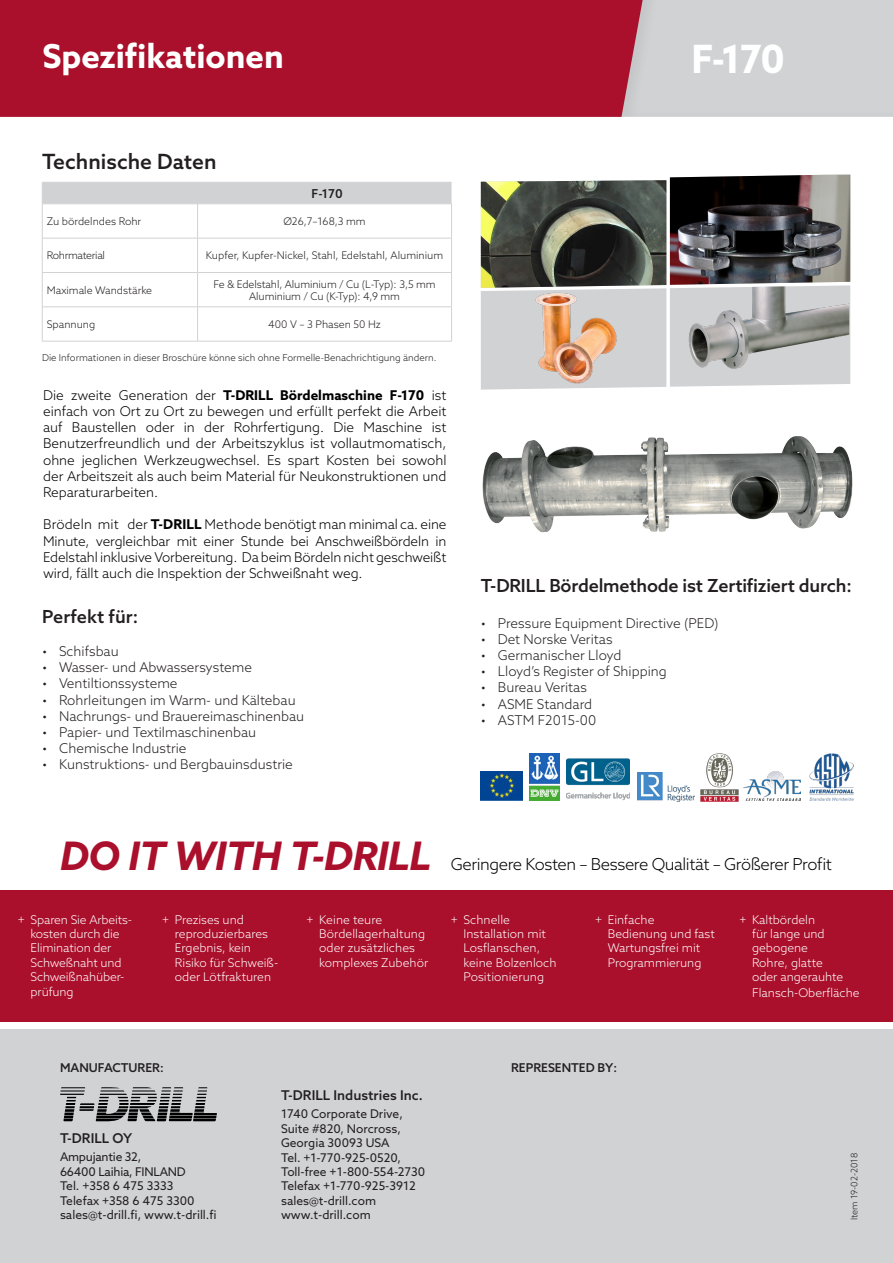
<style>
.page{position:relative;width:893px;height:1263px;background:#fff}
.page>*{position:absolute;margin:0;border:0;box-sizing:border-box;transform-origin:0 0}
.t1{font:italic 700 39.3px "Azo Sans";letter-spacing:-.01em;color:#aa0f2b}
.t2{font:700 39px "Azo Sans";color:#fff}
.t3{font:700 33px "Azo Sans";color:#fff}
.t4{font:500 21px "Azo Sans";color:#231f20}
.t5{font:500 18px "Azo Sans";letter-spacing:-.01em;color:#231f20}
.t6{font:300 16.5px "Azo Sans";letter-spacing:-.025em;color:#000}
.t7{font:300 13.5px/16.2px "Azo Sans";color:#000;text-align:justify}
.t8{font:300 13.5px "Azo Sans";color:#231f20}
.t9{font:500 13.5px "Azo Sans";color:#231f20}
.t10{font:500 12.3px "Azo Sans";color:#231f20}
.t11{font:500 12.15px "Azo Sans";color:#231f20}
.t12{font:300 12px/14.4px "Azo Sans";color:#fff}
.t13{font:12px "Azo Sans";color:#231f20}
.t14{font:12px "Azo Sans";letter-spacing:-.02em;color:#231f20}
.t15{font:300 10.5px "Azo Sans";color:#231f20}
.t16{font:300 10.5px "Azo Sans";letter-spacing:-.03em;color:#231f20}
.t17{font:300 9.45px "Azo Sans";color:#231f20}
.t18{font:300 9px "Azo Sans";color:#231f20}
.s1{font-weight:700}
</style>
<div class="page">
<div style="left:617px;top:0;width:276px;height:118px;background:#d1d2d4"></div>
<div style="left:0;top:0;width:643px;height:117px;background:#aa0f2b"></div>
<div style="left:474px;top:416px;width:393px;height:132px;background:#231f20;opacity:.08"></div>
<img style="left:481px;top:174px;width:369px;height:216px">
<img style="left:670px;top:175px;width:180px;height:110px">
<div style="left:0;top:890px;width:893px;height:132px;background:#aa0f2b"></div>
<div style="left:0;top:1029px;width:893px;height:234px;background:#d1d2d4"></div>
<svg style="left:60px;top:1087px;width:157px;height:34px"></svg>
<img style="left:480px;top:771px;width:42px;height:29px">
<img style="left:529px;top:753px;width:30px;height:47px">
<img style="left:700px;top:754px;width:39px;height:47px">
<img style="left:810px;top:753px;width:43px;height:47px">
<img style="left:637px;top:772px;width:57px;height:30px">
<img style="left:567px;top:759px;width:62px;height:42px">
<img style="left:744px;top:772px;width:56px;height:29px">
<hr style="left:198px;top:341px;width:254px;height:1px;background:#d1d2d4">
<hr style="left:42px;top:341px;width:156px;height:1px;background:#d1d2d4">
<svg style="left:42px;top:182px;width:410px;height:159px"></svg>
<hr style="left:198px;top:182px;width:254px;height:1px;background:#d1d2d4">
<hr style="left:42px;top:204px;width:156px;height:1px;background:#d1d2d4">
<hr style="left:198px;top:204px;width:254px;height:1px;background:#d1d2d4">
<p class="t3" style="left:42px;top:34px;width:243px">Spezifikationen</p>
<p class="t2" style="left:691px;top:33px;width:95px">F-170</p>
<p class="t4" style="left:42px;top:148px;width:176px">Technische Daten</p>
<p class="t10" style="left:312px;top:185px;width:33px">F-170</p>
<p class="t15" style="left:47px;top:214px;width:96px">Zu bördelndes Rohr</p>
<p class="t15" style="left:283px;top:214px;width:84px">Ø26,7–168,3 mm</p>
<p class="t16" style="left:47px;top:249px;width:60px">Rohrmaterial</p>
<p class="t15" style="left:206px;top:249px;width:239px">Kupfer, Kupfer-Nickel, Stahl, Edelstahl, Aluminium</p>
<p class="t15" style="left:47px;top:283px;width:107px">Maximale Wandstärke</p>
<p class="t15" style="left:213px;top:277px;width:224px">Fe &amp; Edelstahl, Aluminium / Cu (L-Typ): 3,5 mm</p>
<p class="t15" style="left:249px;top:289px;width:152px">Aluminium / Cu (K-Typ): 4,9 mm</p>
<p class="t15" style="left:47px;top:317px;width:50px">Spannung</p>
<p class="t15" style="left:268px;top:317px;width:114px">400 V – 3 Phasen 50 Hz</p>
<p class="t17" style="left:42px;top:352px;width:396px">Die Informationen in dieser Broschüre könne sich ohne Formelle-Benachrichtigung ändern.</p>
<p class="t7" style="left:43px;top:387px;width:405px">Die zweite Generation der <span class="s1">T-DRILL Bördelmaschine F-170</span> ist einfach von Ort zu Ort zu bewegen und erfüllt perfekt die Arbeit auf Baustellen oder in der Rohrfertigung. Die Maschine ist Benutzerfreundlich und der Arbeitszyklus ist vollautmomatisch, ohne jeglichen Werkzeugwechsel. Es spart Kosten bei sowohl der Arbeitszeit als auch beim Material für Neukonstruktionen und Reparaturarbeiten.</p>
<p class="t7" style="left:43px;top:516px;width:405px">Brödeln mit der <span class="s1">T-DRILL</span> Methode benötigt man minimal ca. eine Minute, vergleichbar mit einer Stunde bei Anschweißbördeln in Edelstahl inklusive Vorbereitung. Da beim Bördeln nicht geschweißt wird, fällt auch die Inspektion der Schweißnaht weg.</p>
<p class="t5" style="left:42px;top:605px;width:97px">Perfekt für:</p>
<p class="t8" style="left:42px;top:642px;width:78px">• Schifsbau</p>
<p class="t8" style="left:42px;top:659px;width:211px">• Wasser- und Abwassersysteme</p>
<p class="t8" style="left:42px;top:675px;width:137px">• Ventiltionssysteme</p>
<p class="t8" style="left:42px;top:691px;width:255px">• Rohrleitungen im Warm- und Kältebau</p>
<p class="t8" style="left:42px;top:707px;width:264px">• Nachrungs- und Brauereimaschinenbau</p>
<p class="t8" style="left:42px;top:723px;width:216px">• Papier- und Textilmaschinenbau</p>
<p class="t8" style="left:42px;top:740px;width:146px">• Chemische Industrie</p>
<p class="t8" style="left:42px;top:756px;width:252px">• Kunstruktions- und Bergbauinsdustrie</p>
<p class="t5" style="left:481px;top:573px;width:372px">T-DRILL Bördelmethode ist Zertifiziert durch:</p>
<p class="t8" style="left:481px;top:614px;width:239px">• Pressure Equipment Directive (PED)</p>
<p class="t8" style="left:481px;top:630px;width:133px">• Det Norske Veritas</p>
<p class="t8" style="left:481px;top:646px;width:142px">• Germanischer Lloyd</p>
<p class="t8" style="left:481px;top:663px;width:187px">• Lloyd’s Register of Shipping</p>
<p class="t8" style="left:481px;top:679px;width:108px">• Bureau Veritas</p>
<p class="t8" style="left:481px;top:695px;width:113px">• ASME Standard</p>
<p class="t8" style="left:481px;top:711px;width:117px">• ASTM F2015-00</p>
<p class="t1" style="left:60px;top:830px;width:372px">DO IT WITH T-DRILL</p>
<p class="t6" style="left:451px;top:853px;width:383px">Geringere Kosten – Bessere Qualität – Größerer Profit</p>
<p class="t12" style="left:31px;top:912px;width:103px;text-indent:-13px">+ Sparen Sie Arbeits&shy;kosten durch die<br>Elimination der<br>Schweßnaht und<br>Schweißnahüber&shy;prüfung</p>
<p class="t12" style="left:175px;top:912px;width:105px;text-indent:-13px">+ Prezises und reproduzierbares<br>Ergebnis, kein<br>Risiko für Schweiß&shy;oder Lötfrakturen</p>
<p class="t12" style="left:319px;top:912px;width:111px;text-indent:-13px">+ Keine teure<br>Bördellagerhaltung oder zusätzliches komplexes Zubehör</p>
<p class="t12" style="left:463px;top:912px;width:95px;text-indent:-13px">+ Schnelle<br>Installation mit<br>Losflanschen, keine Bolzenloch<br>Positionierung</p>
<p class="t12" style="left:608px;top:912px;width:109px;text-indent:-13px">+ Einfache<br>Bedienung und fast<br>Wartungsfrei mit<br>Programmierung</p>
<p class="t12" style="left:752px;top:912px;width:93px;text-indent:-13px">+ Kaltbördeln<br>für lange und gebogene<br>Rohre, glatte oder angerauhte</p>
<p class="t12" style="left:752px;top:986px;width:109px">Flansch-Oberfläche</p>
<p class="t11" style="left:60px;top:1059px;width:105px">MANUFACTURER:</p>
<p class="t11" style="left:511px;top:1059px;width:107px">REPRESENTED BY:</p>
<p class="t9" style="left:60px;top:1129px;width:74px">T-DRILL OY</p>
<p class="t14" style="left:60px;top:1149px;width:83px">Ampujantie 32,</p>
<p class="t14" style="left:60px;top:1164px;width:127px">66400 Laihia, FINLAND</p>
<p class="t13" style="left:60px;top:1178px;width:115px">Tel. +358 6 475 3333</p>
<p class="t13" style="left:60px;top:1192px;width:136px">Telefax +358 6 475 3300</p>
<p class="t13" style="left:60px;top:1207px;width:158px">sales@t-drill.fi, www.t-drill.fi</p>
<p class="t9" style="left:281px;top:1086px;width:143px">T-DRILL Industries Inc.</p>
<p class="t13" style="left:281px;top:1106px;width:123px">1740 Corporate Drive,</p>
<p class="t13" style="left:281px;top:1121px;width:121px">Suite #820, Norcross,</p>
<p class="t13" style="left:281px;top:1135px;width:110px">Georgia 30093 USA</p>
<p class="t13" style="left:281px;top:1149px;width:121px">Tel. +1-770-925-0520,</p>
<p class="t13" style="left:281px;top:1164px;width:146px">Toll-free +1-800-554-2730</p>
<p class="t13" style="left:281px;top:1178px;width:136px">Telefax +1-770-925-3912</p>
<p class="t13" style="left:281px;top:1193px;width:97px">sales@t-drill.com</p>
<p class="t13" style="left:281px;top:1207px;width:91px">www.t-drill.com</p>
<p class="t18" style="left:848px;top:1220px;width:69px;rotate:-90deg">Item 19-02-2018</p>
<p class="t18" style="left:848px;top:1195px;width:33px;rotate:-90deg">5 617</p>
</div>
